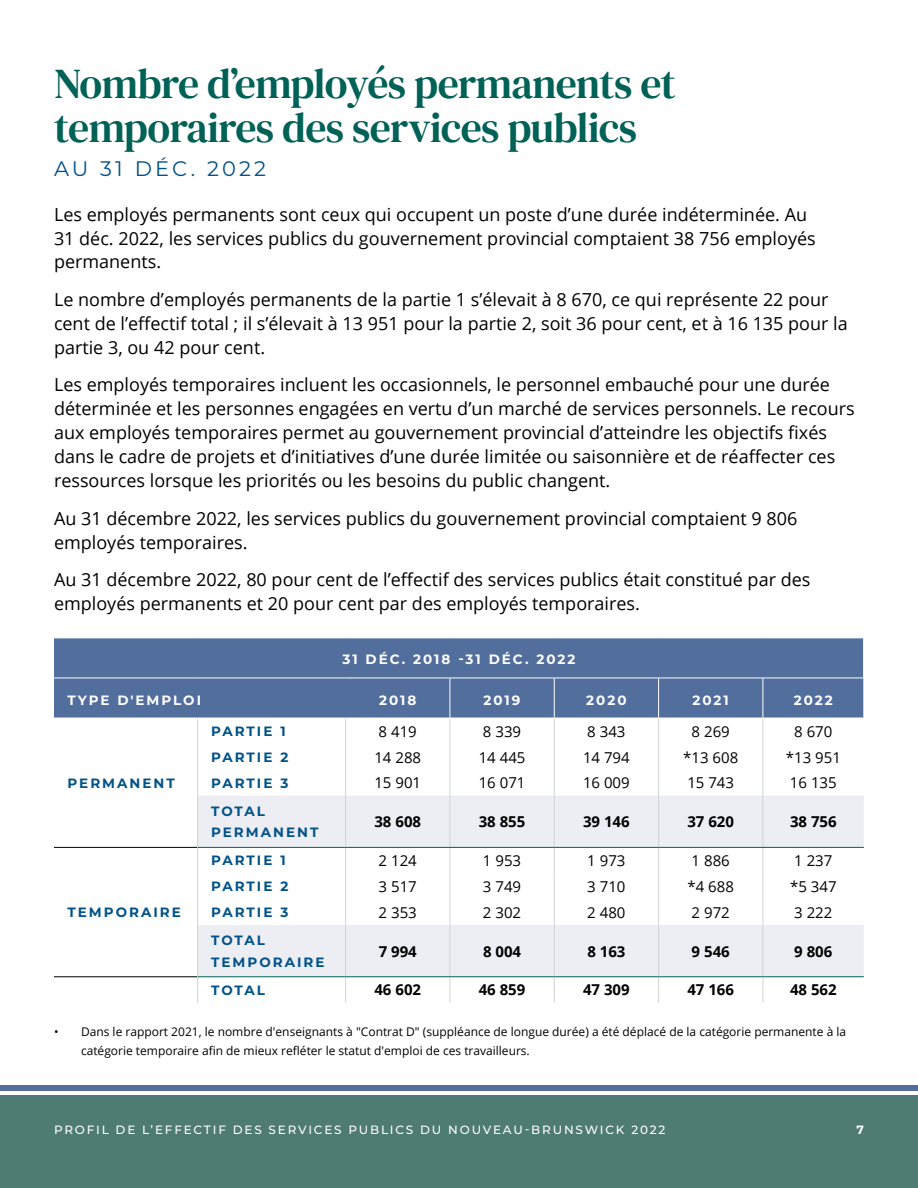
<style>
.page{position:relative;width:918px;height:1188px;background:#fff}
.page>*{position:absolute;margin:0;border:0;box-sizing:border-box;transform-origin:0 0}
.t1{font:42px/45px "DM Serif Text";letter-spacing:-.015em;color:#006156}
.t2{font:21px "Montserrat";letter-spacing:.15em;color:#015289}
.t3{font:18px/24px "Open Sans";color:#000}
.t4{font:15px "Open Sans";color:#000}
.t5{font:700 15px "Open Sans";color:#000}
.t6{font:700 13.5px/21px "Montserrat";letter-spacing:.15em;color:#015289}
.t7{font:700 13.5px "Montserrat";letter-spacing:.15em;color:#fff}
.t8{font:12px/19.5px "Open Sans";color:#000}
.t9{font:500 12px "Montserrat";letter-spacing:.15em;color:#fff}
.t10{font:700 12px "Montserrat";color:#fff}
</style>
<div class="page">
<div style="left:54px;top:639px;width:809px;height:79px;background:#526e9d"></div>
<svg style="left:54px;top:719px;width:810px;height:284px"></svg>
<svg style="left:198px;top:796px;width:666px;height:180px;fill:#edeef3"></svg>
<hr style="left:54px;top:678px;width:144px;height:1px;background:#fff">
<hr style="left:198px;top:678px;width:148px;height:1px;background:#fff">
<hr style="left:346px;top:678px;width:104px;height:1px;background:#fff">
<hr style="left:450px;top:678px;width:104px;height:1px;background:#fff">
<hr style="left:450px;top:678px;width:1px;height:40px;background:#fff">
<hr style="left:554px;top:678px;width:105px;height:1px;background:#fff">
<hr style="left:554px;top:678px;width:1px;height:40px;background:#fff">
<hr style="left:659px;top:678px;width:104px;height:1px;background:#fff">
<hr style="left:658px;top:678px;width:1px;height:40px;background:#fff">
<hr style="left:763px;top:678px;width:101px;height:1px;background:#fff">
<hr style="left:763px;top:678px;width:1px;height:40px;background:#fff">
<svg style="left:197px;top:719px;width:1px;height:77px"></svg>
<svg style="left:345px;top:719px;width:1px;height:77px"></svg>
<svg style="left:450px;top:719px;width:1px;height:77px"></svg>
<svg style="left:554px;top:719px;width:1px;height:77px"></svg>
<svg style="left:658px;top:719px;width:1px;height:77px"></svg>
<svg style="left:763px;top:719px;width:1px;height:77px"></svg>
<hr style="left:197px;top:796px;width:1px;height:51px;background:#d1d3d4">
<hr style="left:345px;top:796px;width:1px;height:51px;background:#d1d3d4">
<hr style="left:450px;top:796px;width:1px;height:51px;background:#d1d3d4">
<hr style="left:554px;top:796px;width:1px;height:51px;background:#d1d3d4">
<hr style="left:658px;top:796px;width:1px;height:51px;background:#d1d3d4">
<hr style="left:763px;top:796px;width:1px;height:51px;background:#d1d3d4">
<svg style="left:197px;top:847px;width:1px;height:78px"></svg>
<svg style="left:345px;top:848px;width:1px;height:77px"></svg>
<svg style="left:450px;top:848px;width:1px;height:77px"></svg>
<svg style="left:554px;top:848px;width:1px;height:77px"></svg>
<svg style="left:658px;top:848px;width:1px;height:77px"></svg>
<svg style="left:763px;top:848px;width:1px;height:77px"></svg>
<hr style="left:197px;top:925px;width:1px;height:52px;background:#d1d3d4">
<hr style="left:345px;top:925px;width:1px;height:51px;background:#d1d3d4">
<hr style="left:450px;top:925px;width:1px;height:51px;background:#d1d3d4">
<hr style="left:554px;top:925px;width:1px;height:51px;background:#d1d3d4">
<hr style="left:658px;top:925px;width:1px;height:51px;background:#d1d3d4">
<hr style="left:763px;top:925px;width:1px;height:51px;background:#d1d3d4">
<svg style="left:197px;top:977px;width:1px;height:26px"></svg>
<svg style="left:345px;top:977px;width:1px;height:26px"></svg>
<svg style="left:450px;top:977px;width:1px;height:26px"></svg>
<svg style="left:554px;top:977px;width:1px;height:26px"></svg>
<svg style="left:658px;top:977px;width:1px;height:26px"></svg>
<svg style="left:763px;top:977px;width:1px;height:26px"></svg>
<hr style="left:198px;top:847px;width:148px;height:1px;background:#006156">
<hr style="left:346px;top:847px;width:104px;height:1px;background:#006156">
<hr style="left:450px;top:847px;width:104px;height:1px;background:#006156">
<hr style="left:554px;top:847px;width:105px;height:1px;background:#006156">
<hr style="left:659px;top:847px;width:104px;height:1px;background:#006156">
<hr style="left:763px;top:847px;width:101px;height:1px;background:#006156">
<hr style="left:198px;top:976px;width:148px;height:1px;background:#006156">
<hr style="left:346px;top:976px;width:104px;height:1px;background:#006156">
<hr style="left:450px;top:976px;width:104px;height:1px;background:#006156">
<hr style="left:554px;top:976px;width:105px;height:1px;background:#006156">
<hr style="left:659px;top:976px;width:104px;height:1px;background:#006156">
<hr style="left:763px;top:976px;width:101px;height:1px;background:#006156">
<hr style="left:54px;top:847px;width:143px;height:1px;background:#000">
<hr style="left:54px;top:976px;width:143px;height:1px;background:#000">
<div style="left:0;top:1095px;width:918px;height:93px;background:#4e7b72"></div>
<div style="left:0;top:1085px;width:918px;height:6px;background:#526e9d"></div>
<h1 class="t1" style="left:54px;top:61px;width:623px">Nombre d’employés permanents et temporaires des services publics</h1>
<p class="t2" style="left:54px;top:154px;width:214px">AU 31 DÉC. 2022</p>
<p class="t3" style="left:54px;top:202px;width:763px">Les employés permanents sont ceux qui occupent un poste d’une durée indéterminée. Au<br>31 déc. 2022, les services publics du gouvernement provincial comptaient 38 756 employés permanents.</p>
<p class="t3" style="left:54px;top:287px;width:795px">Le nombre d’employés permanents de la partie 1 s’élevait à 8 670, ce qui représente 22 pour cent de l’effectif total ; il s’élevait à 13 951 pour la partie 2, soit 36 pour cent, et à 16 135 pour la partie 3, ou 42 pour cent.</p>
<p class="t3" style="left:54px;top:372px;width:802px">Les employés temporaires incluent les occasionnels, le personnel embauché pour une durée déterminée et les personnes engagées en vertu d’un marché de services personnels. Le recours aux employés temporaires permet au gouvernement provincial d’atteindre les objectifs fixés dans le cadre de projets et d’initiatives d’une durée limitée ou saisonnière et de réaffecter ces ressources lorsque les priorités ou les besoins du public changent.</p>
<p class="t3" style="left:54px;top:506px;width:745px">Au 31 décembre 2022, les services publics du gouvernement provincial comptaient 9 806 employés temporaires.</p>
<p class="t3" style="left:54px;top:567px;width:758px">Au 31 décembre 2022, 80 pour cent de l’effectif des services publics était constitué par des employés permanents et 20 pour cent par des employés temporaires.</p>
<p class="t7" style="left:342px;top:650px;width:235px">31 DÉC. 2018 -31 DÉC. 2022</p>
<p class="t7" style="left:67px;top:690px;width:135px">TYPE D'EMPLOI</p>
<p class="t7" style="left:379px;top:690px;width:39px">2018</p>
<p class="t7" style="left:484px;top:690px;width:38px">2019</p>
<p class="t7" style="left:586px;top:690px;width:42px">2020</p>
<p class="t7" style="left:693px;top:690px;width:38px">2021</p>
<p class="t7" style="left:794px;top:690px;width:41px">2022</p>
<p class="t6" style="left:67px;top:772px;width:109px">PERMANENT</p>
<p class="t6" style="left:211px;top:720px;width:76px">PARTIE 1</p>
<p class="t4" style="left:379px;top:721px;width:40px">8 419</p>
<p class="t4" style="left:483px;top:721px;width:40px">8 339</p>
<p class="t4" style="left:587px;top:721px;width:40px">8 343</p>
<p class="t4" style="left:692px;top:721px;width:40px">8 269</p>
<p class="t4" style="left:794px;top:721px;width:40px">8 670</p>
<p class="t6" style="left:211px;top:746px;width:79px">PARTIE 2</p>
<p class="t4" style="left:374px;top:747px;width:48px">14 288</p>
<p class="t4" style="left:479px;top:747px;width:48px">14 445</p>
<p class="t4" style="left:583px;top:747px;width:48px">14 794</p>
<p class="t4" style="left:683px;top:747px;width:57px">*13 608</p>
<p class="t4" style="left:786px;top:747px;width:57px">*13 951</p>
<p class="t6" style="left:211px;top:772px;width:79px">PARTIE 3</p>
<p class="t4" style="left:374px;top:773px;width:48px">15 901</p>
<p class="t4" style="left:479px;top:773px;width:48px">16 071</p>
<p class="t4" style="left:583px;top:773px;width:48px">16 009</p>
<p class="t4" style="left:687px;top:773px;width:48px">15 743</p>
<p class="t4" style="left:790px;top:773px;width:48px">16 135</p>
<p class="t6" style="left:211px;top:800px;width:109px">TOTAL<br>PERMANENT</p>
<p class="t5" style="left:374px;top:811px;width:48px">38 608</p>
<p class="t5" style="left:479px;top:811px;width:48px">38 855</p>
<p class="t5" style="left:583px;top:811px;width:48px">39 146</p>
<p class="t5" style="left:687px;top:811px;width:48px">37 620</p>
<p class="t5" style="left:790px;top:811px;width:48px">38 756</p>
<p class="t6" style="left:211px;top:849px;width:76px">PARTIE 1</p>
<p class="t4" style="left:379px;top:850px;width:40px">2 124</p>
<p class="t4" style="left:483px;top:850px;width:40px">1 953</p>
<p class="t4" style="left:587px;top:850px;width:40px">1 973</p>
<p class="t4" style="left:692px;top:850px;width:40px">1 886</p>
<p class="t4" style="left:794px;top:850px;width:40px">1 237</p>
<p class="t6" style="left:211px;top:875px;width:79px">PARTIE 2</p>
<p class="t4" style="left:379px;top:876px;width:40px">3 517</p>
<p class="t4" style="left:483px;top:876px;width:40px">3 749</p>
<p class="t4" style="left:587px;top:876px;width:40px">3 710</p>
<p class="t4" style="left:687px;top:876px;width:48px">*4 688</p>
<p class="t4" style="left:790px;top:876px;width:48px">*5 347</p>
<p class="t6" style="left:211px;top:901px;width:79px">PARTIE 3</p>
<p class="t4" style="left:379px;top:902px;width:40px">2 353</p>
<p class="t4" style="left:483px;top:902px;width:40px">2 302</p>
<p class="t4" style="left:587px;top:902px;width:40px">2 480</p>
<p class="t4" style="left:692px;top:902px;width:40px">2 972</p>
<p class="t4" style="left:794px;top:902px;width:40px">3 222</p>
<p class="t6" style="left:211px;top:930px;width:115px">TOTAL<br>TEMPORAIRE</p>
<p class="t5" style="left:379px;top:941px;width:40px">7 994</p>
<p class="t5" style="left:483px;top:941px;width:40px">8 004</p>
<p class="t5" style="left:587px;top:941px;width:40px">8 163</p>
<p class="t5" style="left:692px;top:941px;width:40px">9 546</p>
<p class="t5" style="left:794px;top:941px;width:40px">9 806</p>
<p class="t6" style="left:211px;top:979px;width:55px">TOTAL</p>
<p class="t5" style="left:374px;top:979px;width:48px">46 602</p>
<p class="t5" style="left:479px;top:979px;width:48px">46 859</p>
<p class="t5" style="left:583px;top:979px;width:48px">47 309</p>
<p class="t5" style="left:687px;top:979px;width:48px">47 166</p>
<p class="t5" style="left:790px;top:979px;width:48px">48 562</p>
<p class="t8" style="left:81px;top:1021px;width:767px;text-indent:-27px">• Dans le rapport 2021, le nombre d'enseignants à "Contrat D" (suppléance de longue durée) a été déplacé de la catégorie permanente à la catégorie temporaire afin de mieux refléter le statut d'emploi de ces travailleurs.</p>
<p class="t6" style="left:68px;top:901px;width:115px">TEMPORAIRE</p>
<p class="t9" style="left:54px;top:1121px;width:613px">PROFIL DE L’EFFECTIF DES SERVICES PUBLICS DU NOUVEAU-BRUNSWICK 2022</p>
<p class="t10" style="left:857px;top:1121px;width:9px">7</p>
</div>
